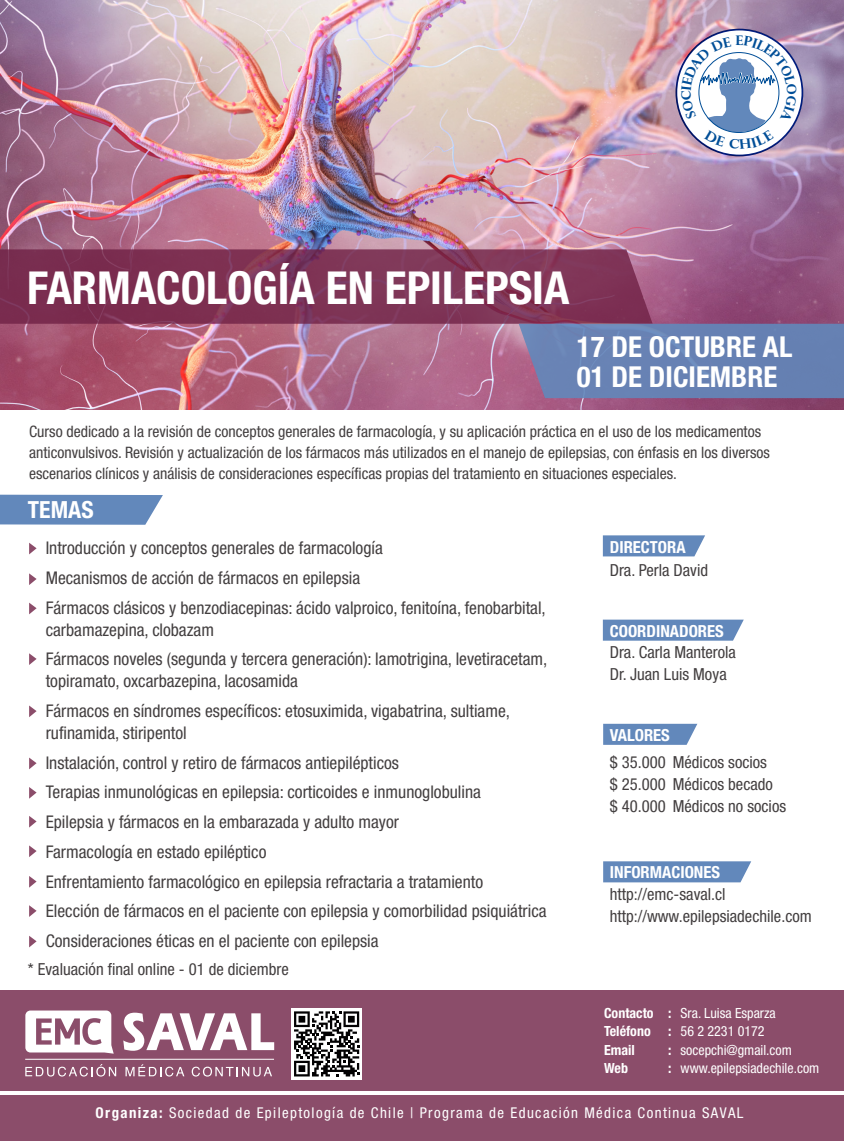
<style>
.page{position:relative;width:844px;height:1141px;background:#fff}
.page>*{position:absolute;margin:0;border:0;box-sizing:border-box;transform-origin:0 0}
.t1{font:700 condensed 45.5px "Helvetica Neue LT Std";color:#fff}
.t2{font:700 condensed 28.88px/29.8px "Helvetica Neue LT Std";color:#fff}
.t3{font:700 condensed 23.62px "Helvetica Neue LT Std";color:#fff}
.t4{font:condensed 17.5px/29.8px "Helvetica Neue";color:#433f40}
.t5{font:condensed 16.62px/21.9px "Helvetica Neue";color:#433f40}
.t6{font:700 condensed 16.62px "Helvetica Neue LT Std";color:#fff}
.t7{font:condensed 15.75px/21px "Helvetica Neue";color:#433f40}
.t8{font:condensed 14.88px "Helvetica Neue LT Std";letter-spacing:.095em;color:#fff}
.t9{font:condensed 14px/18.4px "Helvetica Neue LT Std";color:#fff}
.t10{font:700 condensed 14px "Helvetica Neue LT Std";color:#fff}
.s1{font-weight:700}
</style>
<div class="page">
<img style="left:0;top:0;width:843px;height:409px">
<div style="left:0;top:990px;width:843px;height:151px;background:#8b4d6a"></div>
<svg style="left:29px;top:543px;width:8px;height:11px"></svg>
<svg style="left:29px;top:573px;width:8px;height:12px"></svg>
<svg style="left:29px;top:603px;width:8px;height:11px"></svg>
<svg style="left:29px;top:653px;width:8px;height:12px"></svg>
<svg style="left:29px;top:705px;width:8px;height:12px"></svg>
<svg style="left:0;top:495px;width:163px;height:30px;background:#6c8fbf"></svg>
<svg style="left:602px;top:535px;width:103px;height:21px;background:#6d90c0"></svg>
<svg style="left:602px;top:620px;width:141px;height:21px;background:#6a8ebe"></svg>
<svg style="left:603px;top:724px;width:94px;height:21px;background:#6b8fbf"></svg>
<svg style="left:603px;top:861px;width:148px;height:21px;background:#698dbe"></svg>
<svg style="left:291px;top:1008px;width:70px;height:71px"></svg>
<svg style="left:25px;top:1010px;width:89px;height:44px"></svg>
<svg style="left:123px;top:1013px;width:151px;height:38px"></svg>
<svg style="left:25px;top:1064px;width:91px;height:13px"></svg>
<svg style="left:125px;top:1064px;width:59px;height:13px"></svg>
<svg style="left:192px;top:1067px;width:80px;height:10px"></svg>
<hr style="left:25px;top:1059px;width:249px;height:1px;background:#fff">
<svg style="left:676px;top:29px;width:126px;height:126px"></svg>
<hr style="left:0;top:1091px;width:843px;height:4px;background:#fff">
<svg style="left:29px;top:758px;width:8px;height:11px"></svg>
<svg style="left:29px;top:787px;width:8px;height:12px"></svg>
<svg style="left:29px;top:816px;width:8px;height:12px"></svg>
<svg style="left:29px;top:845px;width:8px;height:12px"></svg>
<svg style="left:29px;top:876px;width:8px;height:12px"></svg>
<svg style="left:29px;top:905px;width:8px;height:12px"></svg>
<svg style="left:29px;top:936px;width:8px;height:11px"></svg>
<svg style="left:0;top:249px;width:652px;height:75px;background:#7f3456"></svg>
<svg style="left:518px;top:324px;width:325px;height:74px;background:#6a80b2"></svg>
<svg style="left:294px;top:1011px;width:65px;height:65px;background:#7c7c7c"></svg>
<svg style="left:681px;top:36px;width:115px;height:113px"></svg>
<h1 class="t1" style="left:27px;top:260px;width:543px">FARMACOLOGÍA EN EPILEPSIA</h1>
<h2 class="t2" style="left:576px;top:331px;width:217px">17 DE OCTUBRE AL<br>01 DE DICIEMBRE</h2>
<p class="t7" style="left:29px;top:420px;width:742px">Curso dedicado a la revisión de conceptos generales de farmacología, y su aplicación práctica en el uso de los medicamentos anticonvulsivos. Revisión y actualización de los fármacos más utilizados en el manejo de epilepsias, con énfasis en los diversos escenarios clínicos y análisis de consideraciones específicas propias del tratamiento en situaciones especiales.</p>
<h3 class="t3" style="left:28px;top:496px;width:67px">TEMAS</h3>
<p class="t4" style="left:46px;top:533px;width:501px">Introducción y conceptos generales de farmacología<br>Mecanismos de acción de fármacos en epilepsia<br>Fármacos clásicos y benzodiacepinas: ácido valproico, fenitoína, fenobarbital,</p>
<p class="t4" style="left:46px;top:614px;width:503px">carbamazepina, clobazam<br>Fármacos noveles (segunda y tercera generación): lamotrigina, levetiracetam,</p>
<p class="t4" style="left:46px;top:666px;width:465px">topiramato, oxcarbazepina, lacosamida<br>Fármacos en síndromes específicos: etosuximida, vigabatrina, sultiame,</p>
<p class="t4" style="left:46px;top:718px;width:502px">rufinamida, stiripentol<br>Instalación, control y retiro de fármacos antiepilépticos<br>Terapias inmunológicas en epilepsia: corticoides e inmunoglobulina<br>Epilepsia y fármacos en la embarazada y adulto mayor<br>Farmacología en estado epiléptico<br>Enfrentamiento farmacológico en epilepsia refractaria a tratamiento<br>Elección de fármacos en el paciente con epilepsia y comorbilidad psiquiátrica Consideraciones éticas en el paciente con epilepsia</p>
<p class="t5" style="left:28px;top:958px;width:262px">* Evaluación final online - 01 de diciembre</p>
<p class="t6" style="left:609px;top:537px;width:77px">DIRECTORA</p>
<p class="t5" style="left:609px;top:559px;width:100px">Dra. Perla David</p>
<p class="t6" style="left:609px;top:621px;width:115px">COORDINADORES</p>
<p class="t5" style="left:609px;top:641px;width:128px">Dra. Carla Manterola<br>Dr. Juan Luis Moya</p>
<p class="t6" style="left:609px;top:725px;width:62px">VALORES</p>
<p class="t5" style="left:609px;top:751px;width:178px">$ 35.000 Médicos socios<br>$ 25.000 Médicos becado<br>$ 40.000 Médicos no socios</p>
<p class="t6" style="left:609px;top:862px;width:112px">INFORMACIONES</p>
<p class="t5" style="left:609px;top:883px;width:203px">http://emc-saval.cl http://www.epilepsiadechile.com</p>
<p class="t9" style="left:604px;top:1004px;width:173px"><span class="s1">Contacto :</span> Sra. Luisa Esparza<br><span class="s1">Teléfono :</span> 56 2 2231 0172<br><span class="s1">Email</span></p>
<p class="t9" style="left:668px;top:1041px;width:125px"><span class="s1">:</span> socepchi@gmail.com</p>
<p class="t10" style="left:604px;top:1060px;width:25px">Web</p>
<p class="t9" style="left:668px;top:1059px;width:153px"><span class="s1">:</span> www.epilepsiadechile.com</p>
<p class="t8" style="left:96px;top:1104px;width:649px"><span class="s1">Organiza:</span> Sociedad de Epileptología de Chile | Programa de Educación Médica Continua SAVAL</p>
</div>
